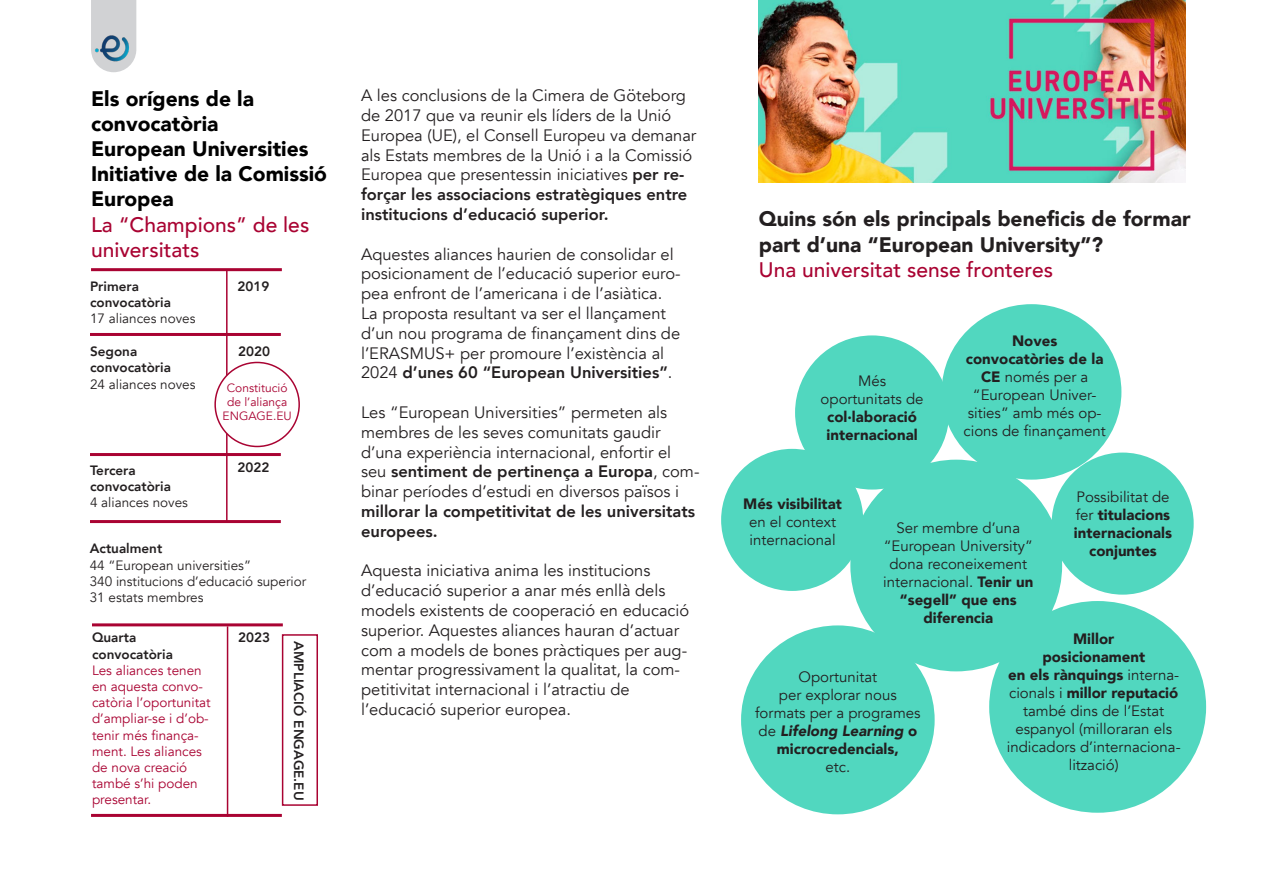
<style>
.page{position:relative;width:1263px;height:893px;background:#fff}
.page>*{position:absolute;margin:0;border:0;box-sizing:border-box;transform-origin:0 0}
.t1{font:900 21px/25.2px "Avenir";color:#000}
.t2{font:900 21px/25.2px "Avenir";color:#231f20}
.t3{font:500 21px/25.2px "Avenir";color:#a90332}
.t4{font:16.5px/19.8px "Avenir";color:#231f20}
.t5{font:15px/18px "Avenir";color:#231f20;text-align:center}
.t6{font:900 15px/18px "Avenir";color:#231f20;text-align:center}
.t7{font:13.5px/16.2px "Avenir";color:#a90332}
.t8{font:800 13.5px "Avenir";color:#231f20}
.t9{font:13.5px "Avenir";color:#231f20}
.t10{font:12px/14.4px "Avenir";color:#a90332;text-align:center}
.s1{font-weight:800}
.s2{font-weight:400}
.s3{font-weight:900}
.s4{font-weight:900;font-style:italic}
</style>
<div class="page">
<svg style="left:91px;top:0;width:45px;height:72px;background:#d5d6d8"></svg>
<hr style="left:91px;top:268px;width:191px;height:3px;background:#a90332">
<hr style="left:226px;top:270px;width:2px;height:252px;background:#a90332">
<hr style="left:90px;top:333px;width:191px;height:3px;background:#a90332">
<hr style="left:92px;top:623px;width:191px;height:3px;background:#a90332">
<img style="left:759px;top:0;width:426px;height:183px">
<div style="left:282px;top:634px;width:36px;height:172px;border:2px solid #a90332"></div>
<div style="left:989px;top:601px;width:217px;height:212px;background:#51d7bf;border-radius:50%"></div>
<div style="left:721px;top:449px;width:142px;height:142px;background:#51d7bf;border-radius:50%"></div>
<div style="left:850px;top:460px;width:212px;height:211px;background:#51d7bf;border-radius:50%"></div>
<div style="left:741px;top:625px;width:194px;height:189px;background:#51d7bf;border-radius:50%"></div>
<div style="left:942px;top:304px;width:179px;height:176px;background:#51d7bf;border-radius:50%"></div>
<div style="left:795px;top:335px;width:154px;height:155px;background:#51d7bf;border-radius:50%"></div>
<div style="left:1051px;top:453px;width:143px;height:142px;background:#51d7bf;border-radius:50%"></div>
<img style="left:94px;top:35px;width:37px;height:28px">
<hr style="left:91px;top:814px;width:191px;height:3px;background:#a90332">
<hr style="left:90px;top:453px;width:191px;height:3px;background:#a90332">
<div style="left:215px;top:362px;width:84px;height:84px;background:#fff;border-radius:50%"></div>
<div style="left:214px;top:362px;width:86px;height:85px;border:2px solid #a90332;border-radius:50%"></div>
<hr style="left:90px;top:520px;width:191px;height:3px;background:#a90332">
<hr style="left:227px;top:626px;width:1px;height:191px;background:#a90332">
<p class="t1" style="left:91px;top:85px;width:164px">Els orígens de la</p>
<p class="t1" style="left:91px;top:110px;width:129px">convocatòria</p>
<p class="t1" style="left:91px;top:136px;width:238px">European Universities<br>Initiative de la Comissió<br>Europea</p>
<p class="t3" style="left:91px;top:211px;width:220px">La “Champions” de les universitats</p>
<p class="t8" style="left:90px;top:275px;width:51px">Primera</p>
<p class="t8" style="left:90px;top:292px;width:82px">convocatòria</p>
<p class="t9" style="left:90px;top:310px;width:107px">17 aliances noves</p>
<p class="t8" style="left:90px;top:341px;width:49px">Segona</p>
<p class="t8" style="left:90px;top:357px;width:82px">convocatòria</p>
<p class="t9" style="left:90px;top:376px;width:107px">24 aliances noves</p>
<p class="t8" style="left:90px;top:460px;width:47px">Tercera</p>
<p class="t8" style="left:90px;top:476px;width:82px">convocatòria</p>
<p class="t9" style="left:90px;top:495px;width:100px">4 aliances noves</p>
<p class="t8" style="left:237px;top:275px;width:33px">2019</p>
<p class="t8" style="left:238px;top:341px;width:33px">2020</p>
<p class="t10" style="left:223px;top:380px;width:71px">Constitució de l’aliança<br>ENGAGE.EU</p>
<p class="t8" style="left:237px;top:457px;width:33px">2022</p>
<p class="t8" style="left:90px;top:538px;width:74px">Actualment</p>
<p class="t9" style="left:90px;top:557px;width:163px">44 “European universities”</p>
<p class="t9" style="left:90px;top:573px;width:218px">340 institucions d’educació superior</p>
<p class="t9" style="left:90px;top:589px;width:115px">31 estats membres</p>
<p class="t8" style="left:92px;top:627px;width:46px">Quarta</p>
<p class="t8" style="left:92px;top:643px;width:82px">convocatòria</p>
<p class="t7" style="left:92px;top:662px;width:120px">Les aliances tenen en aquesta convo&shy;catòria l’oportunitat d’ampliar-se i d’ob&shy;tenir més finança&shy;ment. Les aliances de nova creació també s’hi poden presentar.</p>
<p class="t8" style="left:238px;top:627px;width:33px">2023</p>
<p class="t8" style="left:309px;top:641px;width:161px;rotate:90deg">AMPLIACIÓ ENGAGE.EU</p>
<p class="t4" style="left:361px;top:86px;width:337px">A les conclusions de la Cimera de Göteborg de 2017 que va reunir els líders de la Unió Europea (UE), el Consell Europeu va demanar als Estats membres de la Unió i a la Comissió Europea que presentessin iniciatives <span class="s1">per re&shy;forçar les associacions estratègiques entre institucions d’educació superior.</span></p>
<p class="t4" style="left:361px;top:244px;width:321px">Aquestes aliances haurien de consolidar el posicionament de l’educació superior euro&shy;pea enfront de l’americana i de l’asiàtica.</p>
<p class="t4" style="left:361px;top:304px;width:321px">La proposta resultant va ser el llançament d’un nou programa de finançament dins de l’ERASMUS+ per promoure l’existència al 2024 <span class="s1">d’unes 60 “European Universities”</span>.</p>
<p class="t4" style="left:361px;top:403px;width:340px">Les “European Universities” permeten als membres de les seves comunitats gaudir d’una experiència internacional, enfortir el seu <span class="s1">sentiment de pertinença a Europa</span>, com&shy;binar períodes d’estudi en diversos països i <span class="s1">millorar la competitivitat de les universitats europees.</span></p>
<p class="t4" style="left:361px;top:561px;width:291px">Aquesta iniciativa anima les institucions</p>
<p class="t4" style="left:361px;top:581px;width:330px">d’educació superior a anar més enllà dels models existents de cooperació en educació superior. Aquestes aliances hauran d’actuar com a models de bones pràctiques per aug&shy;mentar progressivament la qualitat, la com&shy;petitivitat internacional i l’atractiu de</p>
<p class="t4" style="left:361px;top:700px;width:211px">l’educació superior europea.</p>
<p class="t2" style="left:759px;top:206px;width:433px">Quins són els principals beneficis de formar part d’una “European University”?</p>
<p class="t3" style="left:759px;top:256px;width:296px">Una universitat sense fronteres</p>
<p class="t5" style="left:858px;top:372px;width:30px">Més</p>
<p class="t5" style="left:821px;top:390px;width:105px">oportunitats de</p>
<p class="t6" style="left:827px;top:407px;width:91px">col·laboració</p>
<p class="t6" style="left:826px;top:425px;width:93px">internacional</p>
<p class="t6" style="left:1012px;top:332px;width:47px">Noves</p>
<p class="t6" style="left:966px;top:350px;width:139px">convocatòries de la<br>CE <span class="s2">només per a</span></p>
<p class="t5" style="left:963px;top:386px;width:144px">“European Univer&shy;sities” amb més op&shy;cions de finançament</p>
<p class="t5" style="left:743px;top:495px;width:100px"><span class="s3">Més visibilitat </span>en el context internacional</p>
<p class="t5" style="left:896px;top:519px;width:125px">Ser membre d’una</p>
<p class="t5" style="left:884px;top:537px;width:151px">“European University”</p>
<p class="t5" style="left:889px;top:555px;width:139px">dona reconeixement</p>
<p class="t6" style="left:883px;top:572px;width:152px"><span class="s2">internacional.</span> Tenir un “segell” que ens</p>
<p class="t6" style="left:923px;top:608px;width:71px">diferencia</p>
<p class="t6" style="left:1074px;top:487px;width:100px"><span class="s2">Possibilitat de fer</span> titulacions internacionals conjuntes</p>
<p class="t5" style="left:798px;top:668px;width:80px">Oportunitat</p>
<p class="t5" style="left:779px;top:686px;width:119px">per explorar nous</p>
<p class="t5" style="left:755px;top:704px;width:167px">formats per a programes de <span class="s4">Lifelong Learning</span> <span class="s3">o microcredencials,</span></p>
<p class="t5" style="left:825px;top:758px;width:26px">etc.</p>
<p class="t6" style="left:1073px;top:629px;width:43px">Millor</p>
<p class="t6" style="left:1042px;top:647px;width:104px">posicionament</p>
<p class="t5" style="left:1007px;top:666px;width:175px"><span class="s3">en els rànquings</span> interna&shy;cionals i <span class="s3">millor reputació </span>també dins de l’Estat espanyol (milloraran els indicadors d’internaciona&shy;lització)</p>
</div>
